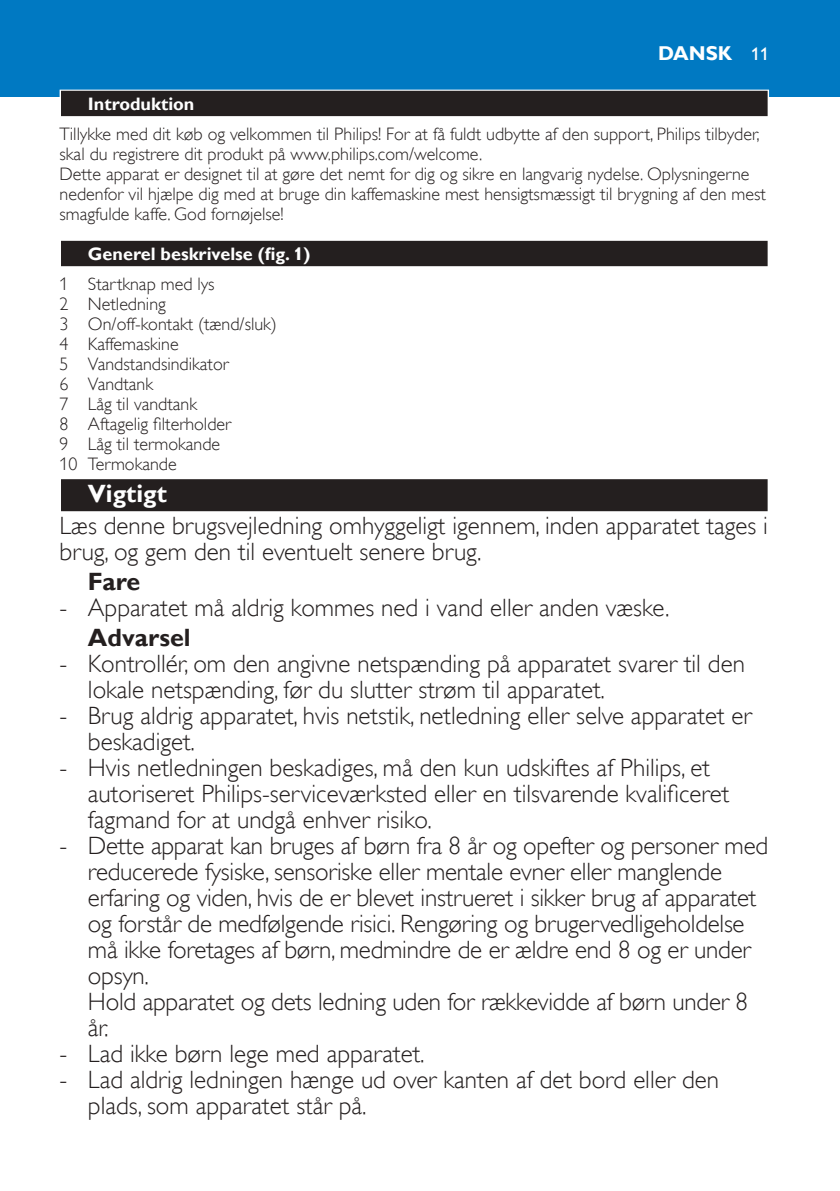
<style>
.page{position:relative;width:840px;height:1191px;background:#fff}
.page>*{position:absolute;margin:0;border:0;box-sizing:border-box;transform-origin:0 0}
.t1{font:25px/26px "Gill Sans Alt One WGL Light";color:#241f1f}
.t2{font:700 25px "Gill Sans Alt One WGL";color:#241f1f}
.t3{font:700 25px "Gill Sans Alt One WGL";color:#fff}
.t4{font:700 20px "Gill Sans Alt One WGL";color:#fff}
.t5{font:18px/20px "Gill Sans Alt One WGL Light";color:#241f1f}
.t6{font:700 18px "Gill Sans Alt One WGL";color:#fff}
.t7{font:18px "Gill Sans Alt One WGL";color:#fff}
</style>
<div class="page">
<div style="left:0;top:0;width:839px;height:96px;background:#0079c2"></div>
<div style="left:60px;top:90px;width:708px;height:28px;background:#e4e3e3"></div>
<div style="left:61px;top:91px;width:706px;height:25px;background:#241f1f"></div>
<div style="left:60px;top:240px;width:708px;height:28px;background:#d5d4d4"></div>
<div style="left:61px;top:241px;width:706px;height:25px;background:#241f1f"></div>
<svg style="left:61px;top:479px;width:707px;height:33px"></svg>
<div style="left:61px;top:479px;width:706px;height:32px;background:#241f1f"></div>
<p class="t4" style="left:657px;top:40px;width:75px">DANSK</p>
<p class="t7" style="left:750px;top:42px;width:19px">11</p>
<p class="t6" style="left:88px;top:92px;width:108px">Introduktion</p>
<p class="t5" style="left:60px;top:124px;width:707px">Tillykke med dit køb og velkommen til Philips! For at få fuldt udbytte af den support, Philips tilbyder, skal du registrere dit produkt på www.philips.com/welcome.<br>Dette apparat er designet til at gøre det nemt for dig og sikre en langvarig nydelse. Oplysningerne nedenfor vil hjælpe dig med at bruge din kaffemaskine mest hensigtsmæssigt til brygning af den mest smagfulde kaffe. God fornøjelse!</p>
<p class="t6" style="left:88px;top:242px;width:224px">Generel beskrivelse (fig. 1)</p>
<p class="t5" style="left:60px;top:274px;width:219px">1 Startknap med lys<br>2 Netledning<br>3 On/off-kontakt (tænd/sluk)<br>4 Kaffemaskine<br>5 Vandstandsindikator<br>6 Vandtank<br>7 Låg til vandtank<br>8 Aftagelig filterholder<br>9 Låg til termokande<br>10 Termokande</p>
<p class="t3" style="left:88px;top:476px;width:80px">Vigtigt</p>
<p class="t1" style="left:60px;top:512px;width:709px">Læs denne brugsvejledning omhyggeligt igennem, inden apparatet tages i brug, og gem den til eventuelt senere brug.</p>
<p class="t2" style="left:88px;top:564px;width:54px">Fare</p>
<p class="t1" style="left:60px;top:594px;width:611px">- Apparatet må aldrig kommes ned i vand eller anden væske.</p>
<p class="t2" style="left:88px;top:620px;width:104px">Advarsel</p>
<p class="t1" style="left:88px;top:650px;width:658px;text-indent:-28px">- Kontrollér, om den angivne netspænding på apparatet svarer til den lokale netspænding, før du slutter strøm til apparatet.</p>
<p class="t1" style="left:88px;top:702px;width:665px;text-indent:-28px">- Brug aldrig apparatet, hvis netstik, netledning eller selve apparatet er beskadiget.</p>
<p class="t1" style="left:88px;top:754px;width:642px;text-indent:-28px">- Hvis netledningen beskadiges, må den kun udskiftes af Philips, et autoriseret Philips-serviceværksted eller en tilsvarende kvalificeret fagmand for at undgå enhver risiko.</p>
<p class="t1" style="left:88px;top:832px;width:681px;text-indent:-28px">- Dette apparat kan bruges af børn fra 8 år og opefter og personer med reducerede fysiske, sensoriske eller mentale evner eller manglende erfaring og viden, hvis de er blevet instrueret i sikker brug af apparatet og forstår de medfølgende risici. Rengøring og brugervedligeholdelse må ikke foretages af børn, medmindre de er ældre end 8 og er under opsyn.<br>Hold apparatet og dets ledning uden for rækkevidde af børn under 8 år.</p>
<p class="t1" style="left:60px;top:1040px;width:366px">- Lad ikke børn lege med apparatet.</p>
<p class="t1" style="left:88px;top:1066px;width:632px;text-indent:-28px">- Lad aldrig ledningen hænge ud over kanten af det bord eller den plads, som apparatet står på.</p>
</div>
